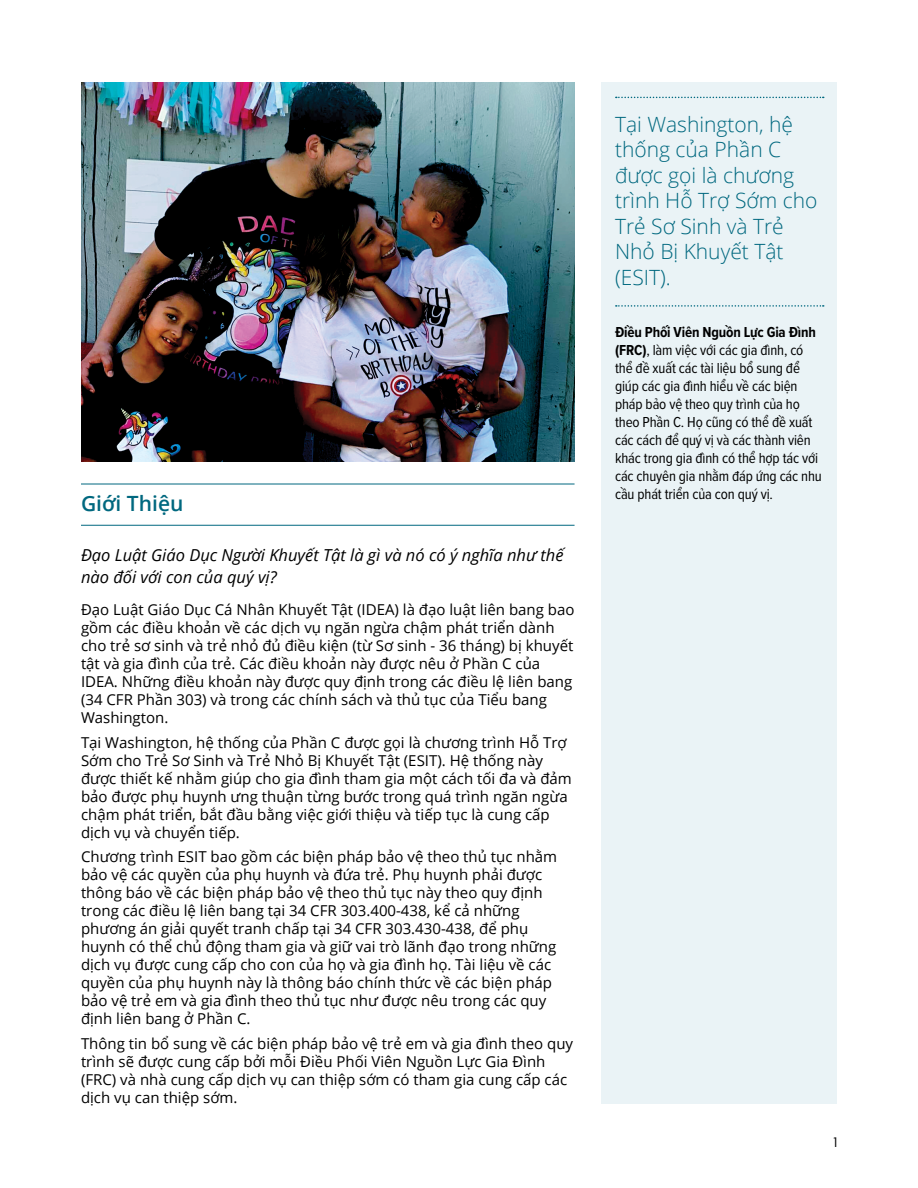
<style>
.page{position:relative;width:918px;height:1188px;background:#fff}
.page>*{position:absolute;margin:0;border:0;box-sizing:border-box;transform-origin:0 0}
.t1{font:300 21px/25.5px "Open Sans";color:#00687f}
.t2{font:600 21px "Open Sans";color:#00687f}
.t3{font:italic 16.5px/22.5px "Open Sans";color:#000}
.t4{font:15px/18px "Open Sans";color:#000}
.t5{font:15px/18px "Proxima Nova Cond";letter-spacing:-.01em;color:#000}
.t6{font:condensed 15px "Agenda";color:#000}
.s1{font-weight:700}
</style>
<div class="page">
<div style="left:602px;top:82px;width:235px;height:1022px;background:#eaf3f6"></div>
<svg style="left:616px;top:97px;width:208px;height:1px"></svg>
<svg style="left:616px;top:305px;width:208px;height:2px"></svg>
<hr style="left:81px;top:484px;width:494px;height:1px;background:#00687f">
<hr style="left:81px;top:525px;width:494px;height:1px;background:#00687f">
<img style="left:81px;top:82px;width:494px;height:380px">
<h1 class="t2" style="left:81px;top:489px;width:104px">Giới Thiệu</h1>
<p class="t3" style="left:81px;top:543px;width:484px">Đạo Luật Giáo Dục Người Khuyết Tật là gì và nó có ý nghĩa như thế nào đối với con của quý vị?</p>
<p class="t4" style="left:81px;top:600px;width:495px">Đạo Luật Giáo Dục Cá Nhân Khuyết Tật (IDEA) là đạo luật liên bang bao gồm các điều khoản về các dịch vụ ngăn ngừa chậm phát triển dành cho trẻ sơ sinh và trẻ nhỏ đủ điều kiện (từ Sơ sinh - 36 tháng) bị khuyết tật và gia đình của trẻ. Các điều khoản này được nêu ở Phần C của IDEA. Những điều khoản này được quy định trong các điều lệ liên bang (34 CFR Phần 303) và trong các chính sách và thủ tục của Tiểu bang Washington.</p>
<p class="t4" style="left:81px;top:733px;width:492px">Tại Washington, hệ thống của Phần C được gọi là chương trình Hỗ Trợ Sớm cho Trẻ Sơ Sinh và Trẻ Nhỏ Bị Khuyết Tật (ESIT). Hệ thống này được thiết kế nhằm giúp cho gia đình tham gia một cách tối đa và đảm bảo được phụ huynh ưng thuận từng bước trong quá trình ngăn ngừa chậm phát triển, bắt đầu bằng việc giới thiệu và tiếp tục là cung cấp dịch vụ và chuyển tiếp.</p>
<p class="t4" style="left:81px;top:848px;width:478px">Chương trình ESIT bao gồm các biện pháp bảo vệ theo thủ tục nhằm bảo vệ các quyền của phụ huynh và đứa trẻ. Phụ huynh phải được thông báo về các biện pháp bảo vệ theo thủ tục này theo quy định trong các điều lệ liên bang tại 34 CFR 303.400-438, kể cả những phương án giải quyết tranh chấp tại 34 CFR 303.430-438, để phụ huynh có thể chủ động tham gia và giữ vai trò lãnh đạo trong những dịch vụ được cung cấp cho con của họ và gia đình họ. Tài liệu về các quyền của phụ huynh này là thông báo chính thức về các biện pháp bảo vệ trẻ em và gia đình theo thủ tục như được nêu trong các quy định liên bang ở Phần C.</p>
<p class="t4" style="left:81px;top:1034px;width:494px">Thông tin bổ sung về các biện pháp bảo vệ trẻ em và gia đình theo quy trình sẽ được cung cấp bởi mỗi Điều Phối Viên Nguồn Lực Gia Đình (FRC) và nhà cung cấp dịch vụ can thiệp sớm có tham gia cung cấp các dịch vụ can thiệp sớm.</p>
<h1 class="t1" style="left:615px;top:111px;width:204px">Tại Washington, hệ thống của Phần C được gọi là chương trình Hỗ Trợ Sớm cho<br>Trẻ Sơ Sinh và Trẻ<br>Nhỏ Bị Khuyết Tật (ESIT).</h1>
<p class="t5" style="left:615px;top:322px;width:208px"><span class="s1">Điều Phối Viên Nguồn Lực Gia Đình (FRC)</span>, làm việc với các gia đình, có thể đề xuất các tài liệu bổ sung để giúp các gia đình hiểu về các biện pháp bảo vệ theo quy trình của họ theo Phần C. Họ cũng có thể đề xuất các cách để quý vị và các thành viên khác trong gia đình có thể hợp tác với các chuyên gia nhằm đáp ứng các nhu cầu phát triển của con quý vị.</p>
<p class="t6" style="left:834px;top:1134px;width:5px">1</p>
</div>
